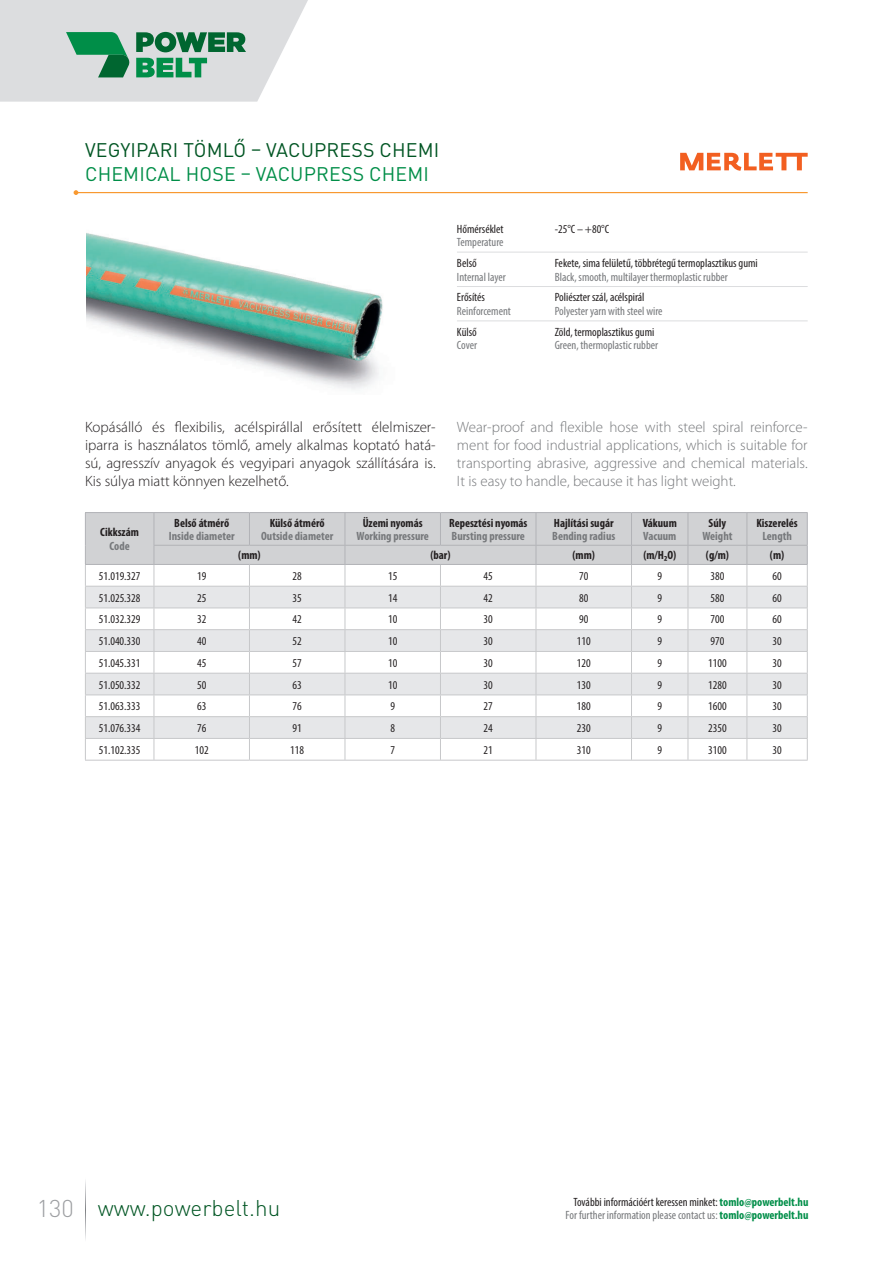
<style>
.page{position:relative;width:893px;height:1263px;background:#fff}
.page>*{position:absolute;margin:0;border:0;box-sizing:border-box;transform-origin:0 0}
.t1{font:300 22.5px "DIN Pro";color:#005523}
.t2{font:19.5px "DIN Pro";letter-spacing:.01em;color:#005523}
.t3{font:19.5px "DIN Pro";letter-spacing:.01em;color:#008e48}
.t4{font:300 15px/18px "Myriad Pro";color:#76787b;text-align:justify}
.t5{font:300 15px/18px "Myriad Pro";color:#231f20;text-align:justify}
.t6{font:condensed 12px "Myriad Pro";color:#231f20}
.t7{font:condensed 12px/13.5px "Myriad Pro";color:#76787b;text-align:right}
.t8{font:700 condensed 12px "Myriad Pro";color:#231f20}
.t9{font:700 condensed 12px "Myriad Pro";color:#76787b}
.s1{font-size:24px;color:#9d9fa2}
.s2{color:#231f20}
.s3{font-weight:700;color:#008e48}
</style>
<div class="page">
<svg style="left:85px;top:1180px;width:1px;height:60px"></svg>
<svg style="left:680px;top:153px;width:128px;height:18px"></svg>
<hr style="left:76px;top:192px;width:732px;height:1px;background:#f89931">
<svg style="left:74px;top:190px;width:4px;height:5px"></svg>
<hr style="left:457px;top:252px;width:351px;height:1px;background:#dcdddf">
<hr style="left:457px;top:286px;width:351px;height:1px;background:#dcdddf">
<hr style="left:457px;top:321px;width:351px;height:1px;background:#dcdddf">
<img style="left:87px;top:233px;width:296px;height:157px">
<hr style="left:85px;top:512px;width:69px;height:1px;background:#b2b3b7">
<hr style="left:154px;top:512px;width:95px;height:1px;background:#b2b3b7">
<hr style="left:249px;top:512px;width:96px;height:1px;background:#b2b3b7">
<hr style="left:345px;top:512px;width:95px;height:1px;background:#b2b3b7">
<hr style="left:440px;top:512px;width:96px;height:1px;background:#b2b3b7">
<hr style="left:536px;top:512px;width:95px;height:1px;background:#b2b3b7">
<hr style="left:631px;top:512px;width:57px;height:1px;background:#b2b3b7">
<hr style="left:688px;top:512px;width:59px;height:1px;background:#b2b3b7">
<hr style="left:747px;top:512px;width:61px;height:1px;background:#b2b3b7">
<svg style="left:85px;top:513px;width:723px;height:247px"></svg>
<hr style="left:85px;top:760px;width:164px;height:1px;background:#c7c8ca">
<hr style="left:249px;top:760px;width:96px;height:1px;background:#c7c8ca">
<hr style="left:345px;top:760px;width:463px;height:1px;background:#c7c8ca">
<svg style="left:0;top:0;width:308px;height:102px;background:#c2d2cc"></svg>
<h2 class="t2" style="left:85px;top:139px;width:356px">VEGYIPARI TÖMLŐ – VACUPRESS CHEMI</h2>
<h2 class="t3" style="left:85px;top:163px;width:345px">CHEMICAL HOSE – VACUPRESS CHEMI</h2>
<p class="t6" style="left:457px;top:224px;width:48px">Hőmérséklet</p>
<p class="t7" style="left:457px;top:236px;width:48px">Temperature</p>
<p class="t6" style="left:457px;top:258px;width:21px">Belső</p>
<p class="t7" style="left:457px;top:271px;width:50px">Internal layer</p>
<p class="t6" style="left:457px;top:293px;width:30px">Erősítés</p>
<p class="t7" style="left:457px;top:305px;width:55px">Reinforcement</p>
<p class="t6" style="left:457px;top:327px;width:21px">Külső</p>
<p class="t7" style="left:457px;top:339px;width:22px">Cover</p>
<p class="t6" style="left:555px;top:224px;width:56px">-25°C – +80°C</p>
<p class="t6" style="left:555px;top:258px;width:204px">Fekete, sima felületű, többrétegű termoplasztikus gumi</p>
<p class="t7" style="left:555px;top:271px;width:175px">Black, smooth, multilayer thermoplastic rubber</p>
<p class="t6" style="left:555px;top:293px;width:91px">Poliészter szál, acélspirál</p>
<p class="t7" style="left:555px;top:305px;width:109px">Polyester yarn with steel wire</p>
<p class="t6" style="left:555px;top:327px;width:101px">Zöld, termoplasztikus gumi</p>
<p class="t7" style="left:555px;top:339px;width:105px">Green, thermoplastic rubber</p>
<p class="t5" style="left:85px;top:419px;width:352px">Kopásálló és flexibilis, acélspirállal erősített élelmiszer&shy;iparra is használatos tömlő, amely alkalmas koptató hatá&shy;sú, agresszív anyagok és vegyipari anyagok szállítására is.<br>Kis súlya miatt könnyen kezelhető.</p>
<p class="t4" style="left:457px;top:419px;width:352px">Wear-proof and flexible hose with steel spiral reinforce&shy;ment for food industrial applications, which is suitable for transporting abrasive, aggressive and chemical materials.<br>It is easy to handle, because it has light weight.</p>
<p class="t8" style="left:100px;top:528px;width:40px">Cikkszám</p>
<p class="t9" style="left:110px;top:541px;width:22px">Code</p>
<p class="t8" style="left:363px;top:518px;width:61px">Üzemi nyomás</p>
<p class="t9" style="left:356px;top:532px;width:74px">Working pressure</p>
<p class="t8" style="left:174px;top:518px;width:57px">Belső átmérő</p>
<p class="t9" style="left:169px;top:532px;width:67px">Inside diameter</p>
<p class="t8" style="left:270px;top:518px;width:57px">Külső átmérő</p>
<p class="t9" style="left:261px;top:532px;width:74px">Outside diameter</p>
<p class="t8" style="left:554px;top:518px;width:61px">Hajlítási sugár</p>
<p class="t9" style="left:552px;top:532px;width:65px">Bending radius</p>
<p class="t8" style="left:643px;top:518px;width:36px">Vákuum</p>
<p class="t9" style="left:643px;top:532px;width:35px">Vacuum</p>
<p class="t8" style="left:709px;top:518px;width:19px">Súly</p>
<p class="t9" style="left:702px;top:532px;width:32px">Weight</p>
<p class="t8" style="left:756px;top:518px;width:43px">Kiszerelés</p>
<p class="t9" style="left:762px;top:532px;width:31px">Length</p>
<p class="t8" style="left:449px;top:518px;width:80px">Repesztési nyomás</p>
<p class="t9" style="left:451px;top:532px;width:75px">Bursting pressure</p>
<p class="t8" style="left:238px;top:551px;width:24px">(mm)</p>
<p class="t8" style="left:430px;top:551px;width:22px">(bar)</p>
<p class="t8" style="left:572px;top:551px;width:24px">(mm)</p>
<p class="t8" style="left:643px;top:551px;width:34px">(m/H2O)</p>
<p class="t8" style="left:706px;top:551px;width:25px">(g/m)</p>
<p class="t8" style="left:770px;top:551px;width:16px">(m)</p>
<p class="t6" style="left:99px;top:571px;width:43px">51.019.327</p>
<p class="t6" style="left:197px;top:571px;width:11px">19</p>
<p class="t6" style="left:293px;top:571px;width:11px">28</p>
<p class="t6" style="left:388px;top:571px;width:11px">15</p>
<p class="t6" style="left:484px;top:571px;width:11px">45</p>
<p class="t6" style="left:579px;top:571px;width:11px">70</p>
<p class="t6" style="left:657px;top:571px;width:6px">9</p>
<p class="t6" style="left:710px;top:571px;width:15px">380</p>
<p class="t6" style="left:772px;top:571px;width:11px">60</p>
<p class="t6" style="left:99px;top:593px;width:43px">51.025.328</p>
<p class="t6" style="left:197px;top:593px;width:11px">25</p>
<p class="t6" style="left:293px;top:593px;width:11px">35</p>
<p class="t6" style="left:388px;top:593px;width:11px">14</p>
<p class="t6" style="left:484px;top:593px;width:11px">42</p>
<p class="t6" style="left:579px;top:593px;width:11px">80</p>
<p class="t6" style="left:657px;top:593px;width:6px">9</p>
<p class="t6" style="left:710px;top:593px;width:15px">580</p>
<p class="t6" style="left:772px;top:593px;width:11px">60</p>
<p class="t6" style="left:99px;top:615px;width:43px">51.032.329</p>
<p class="t6" style="left:197px;top:615px;width:11px">32</p>
<p class="t6" style="left:293px;top:615px;width:11px">42</p>
<p class="t6" style="left:388px;top:615px;width:11px">10</p>
<p class="t6" style="left:484px;top:615px;width:11px">30</p>
<p class="t6" style="left:579px;top:615px;width:11px">90</p>
<p class="t6" style="left:657px;top:615px;width:6px">9</p>
<p class="t6" style="left:710px;top:615px;width:15px">700</p>
<p class="t6" style="left:772px;top:615px;width:11px">60</p>
<p class="t6" style="left:99px;top:636px;width:43px">51.040.330</p>
<p class="t6" style="left:197px;top:636px;width:11px">40</p>
<p class="t6" style="left:293px;top:636px;width:11px">52</p>
<p class="t6" style="left:388px;top:636px;width:11px">10</p>
<p class="t6" style="left:484px;top:636px;width:11px">30</p>
<p class="t6" style="left:577px;top:636px;width:15px">110</p>
<p class="t6" style="left:657px;top:636px;width:6px">9</p>
<p class="t6" style="left:710px;top:636px;width:15px">970</p>
<p class="t6" style="left:772px;top:636px;width:11px">30</p>
<p class="t6" style="left:99px;top:658px;width:43px">51.045.331</p>
<p class="t6" style="left:197px;top:658px;width:11px">45</p>
<p class="t6" style="left:293px;top:658px;width:11px">57</p>
<p class="t6" style="left:388px;top:658px;width:11px">10</p>
<p class="t6" style="left:484px;top:658px;width:11px">30</p>
<p class="t6" style="left:577px;top:658px;width:15px">120</p>
<p class="t6" style="left:657px;top:658px;width:6px">9</p>
<p class="t6" style="left:708px;top:658px;width:20px">1100</p>
<p class="t6" style="left:772px;top:658px;width:11px">30</p>
<p class="t6" style="left:99px;top:680px;width:43px">51.050.332</p>
<p class="t6" style="left:197px;top:680px;width:11px">50</p>
<p class="t6" style="left:293px;top:680px;width:11px">63</p>
<p class="t6" style="left:388px;top:680px;width:11px">10</p>
<p class="t6" style="left:484px;top:680px;width:11px">30</p>
<p class="t6" style="left:577px;top:680px;width:15px">130</p>
<p class="t6" style="left:657px;top:680px;width:6px">9</p>
<p class="t6" style="left:708px;top:680px;width:20px">1280</p>
<p class="t6" style="left:772px;top:680px;width:11px">30</p>
<p class="t6" style="left:99px;top:702px;width:43px">51.063.333</p>
<p class="t6" style="left:197px;top:702px;width:11px">63</p>
<p class="t6" style="left:293px;top:702px;width:11px">76</p>
<p class="t6" style="left:390px;top:702px;width:6px">9</p>
<p class="t6" style="left:484px;top:702px;width:11px">27</p>
<p class="t6" style="left:577px;top:702px;width:15px">180</p>
<p class="t6" style="left:657px;top:702px;width:6px">9</p>
<p class="t6" style="left:708px;top:702px;width:20px">1600</p>
<p class="t6" style="left:772px;top:702px;width:11px">30</p>
<p class="t6" style="left:99px;top:723px;width:43px">51.076.334</p>
<p class="t6" style="left:197px;top:723px;width:11px">76</p>
<p class="t6" style="left:293px;top:723px;width:11px">91</p>
<p class="t6" style="left:390px;top:723px;width:6px">8</p>
<p class="t6" style="left:484px;top:723px;width:11px">24</p>
<p class="t6" style="left:577px;top:723px;width:15px">230</p>
<p class="t6" style="left:657px;top:723px;width:6px">9</p>
<p class="t6" style="left:708px;top:723px;width:20px">2350</p>
<p class="t6" style="left:772px;top:723px;width:11px">30</p>
<p class="t6" style="left:99px;top:745px;width:43px">51.102.335</p>
<p class="t6" style="left:195px;top:745px;width:15px">102</p>
<p class="t6" style="left:290px;top:745px;width:15px">118</p>
<p class="t6" style="left:390px;top:745px;width:6px">7</p>
<p class="t6" style="left:484px;top:745px;width:11px">21</p>
<p class="t6" style="left:577px;top:745px;width:15px">310</p>
<p class="t6" style="left:657px;top:745px;width:6px">9</p>
<p class="t6" style="left:708px;top:745px;width:20px">3100</p>
<p class="t6" style="left:772px;top:745px;width:11px">30</p>
<h1 class="t1" style="left:37px;top:1195px;width:245px"><span class="s1">130</span> www.powerbelt.hu</h1>
<p class="t7" style="left:566px;top:1196px;width:244px"><span class="s2">További információért keressen minket:</span> <span class="s3">tomlo@powerbelt.hu<br></span>For further information please contact us: <span class="s3">tomlo@powerbelt.hu</span></p>
</div>
